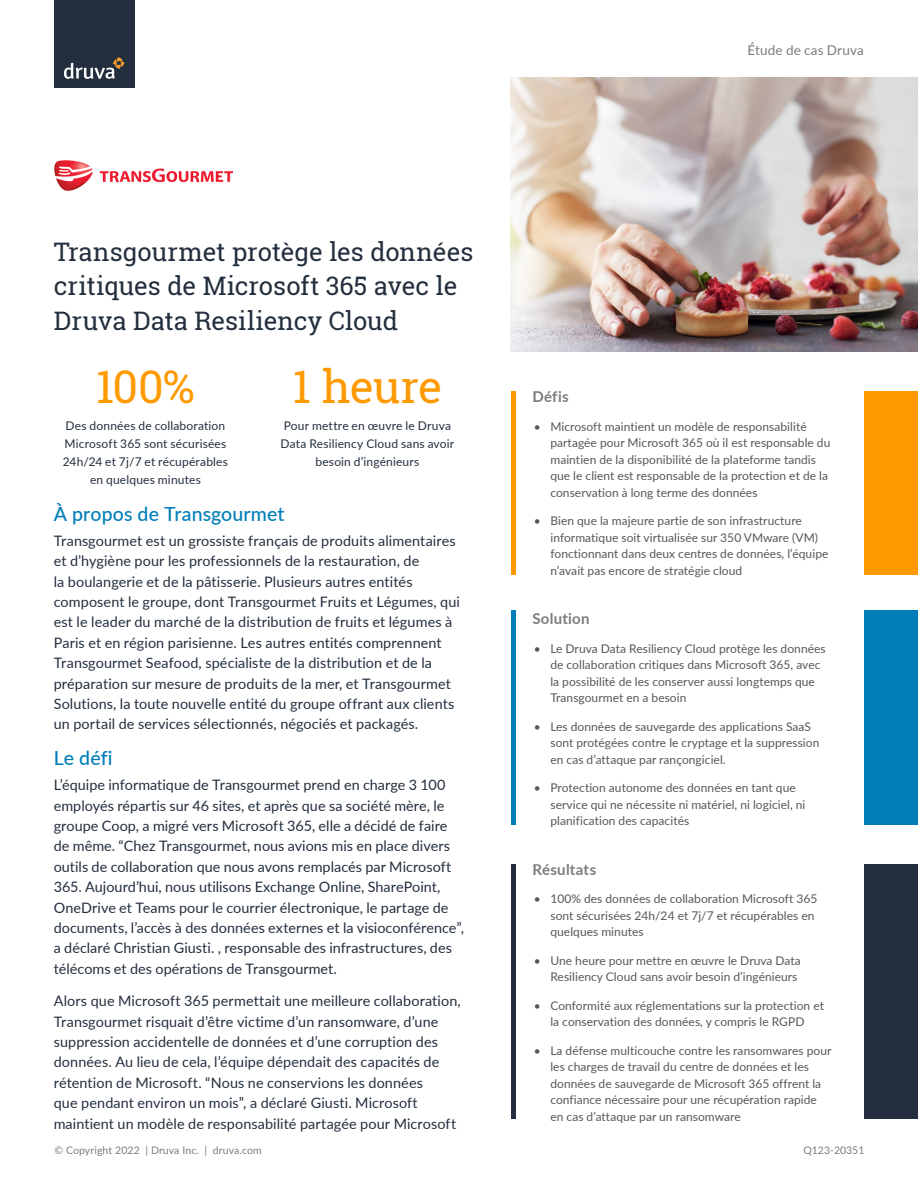
<style>
.page{position:relative;width:918px;height:1188px;background:#fff}
.page>*{position:absolute;margin:0;border:0;box-sizing:border-box;transform-origin:0 0}
.Body_copy{font:45px "Roboto Slab";letter-spacing:-.02em;color:#f90}
.t1{font:25.5px/34.5px "Roboto Slab";color:#232f3e}
.Sub-headline{font:500 19.5px "Lato";letter-spacing:.01em;color:#007eb9}
.Company_profile_titl{font:700 15px "Lato";letter-spacing:.02em;color:#7a7c7f}
.Body_copy-2{font:14.4px/20.4px "Lato";letter-spacing:.005em;color:#232f3e}
.t2{font:13.5px "Lato";letter-spacing:.01em;color:#7a7c7f}
.t3{font:12px/16.5px "Lato";letter-spacing:.005em;color:#575757}
.Body_copy-3{font:12px/18px "Lato";letter-spacing:.015em;color:#232f3e;text-align:center}
.Document_ID_number{font:10.5px "Lato";letter-spacing:.005em;color:#7a7c7f}
</style>
<div class="page">
<div style="left:54px;top:0;width:81px;height:88px;background:#232f3e"></div>
<svg style="left:64px;top:57px;width:61px;height:22px"></svg>
<hr style="left:511px;top:391px;width:4px;height:183px;background:#f90">
<div style="left:864px;top:391px;width:54px;height:183px;background:#f90"></div>
<hr style="left:511px;top:610px;width:4px;height:215px;background:#007eb9">
<div style="left:864px;top:610px;width:54px;height:215px;background:#007eb9"></div>
<hr style="left:511px;top:864px;width:4px;height:255px;background:#232f3e">
<div style="left:864px;top:864px;width:54px;height:255px;background:#232f3e"></div>
<img style="left:511px;top:78px;width:407px;height:274px">
<img style="left:54px;top:160px;width:180px;height:31px">
<p class="t2" style="left:748px;top:40px;width:118px">Étude de cas Druva</p>
<h1 class="t1" style="left:54px;top:234px;width:421px">Transgourmet protège les données critiques de Microsoft 365 avec le<br>Druva Data Resiliency Cloud</h1>
<p class="Body_copy" style="left:96px;top:356px;width:101px">100%</p>
<p class="Body_copy-3" style="left:63px;top:417px;width:167px">Des données de collaboration<br>Microsoft 365 sont sécurisées<br>24h/24 et 7j/7 et récupérables en quelques minutes</p>
<p class="Body_copy" style="left:293px;top:356px;width:151px">1 heure</p>
<p class="Body_copy-3" style="left:281px;top:417px;width:175px">Pour mettre en œuvre le Druva<br>Data Resiliency Cloud sans avoir besoin d’ingénieurs</p>
<p class="Sub-headline" style="left:54px;top:500px;width:232px">À propos de Transgourmet</p>
<p class="Body_copy-2" style="left:54px;top:530px;width:408px">Transgourmet est un grossiste français de produits alimentaires et d’hygiène pour les professionnels de la restauration, de<br>la boulangerie et de la pâtisserie. Plusieurs autres entités composent le groupe, dont Transgourmet Fruits et Légumes, qui est le leader du marché de la distribution de fruits et légumes à Paris et en région parisienne. Les autres entités comprennent Transgourmet Seafood, spécialiste de la distribution et de la préparation sur mesure de produits de la mer, et Transgourmet Solutions, la toute nouvelle entité du groupe offrant aux clients un portail de services sélectionnés, négociés et packagés.</p>
<p class="Sub-headline" style="left:54px;top:744px;width:60px">Le défi</p>
<p class="Body_copy-2" style="left:54px;top:774px;width:412px">L’équipe informatique de Transgourmet prend en charge 3 100 employés répartis sur 46 sites, et après que sa société mère, le groupe Coop, a migré vers Microsoft 365, elle a décidé de faire de même. “Chez Transgourmet, nous avions mis en place divers outils de collaboration que nous avons remplacés par Microsoft 365. Aujourd’hui, nous utilisons Exchange Online, SharePoint, OneDrive et Teams pour le courrier électronique, le partage de documents, l’accès à des données externes et la visioconférence”, a déclaré Christian Giusti. , responsable des infrastructures, des télécoms et des opérations de Transgourmet.</p>
<p class="Body_copy-2" style="left:54px;top:990px;width:409px">Alors que Microsoft 365 permettait une meilleure collaboration, Transgourmet risquait d’être victime d’un ransomware, d’une suppression accidentelle de données et d’une corruption des données. Au lieu de cela, l’équipe dépendait des capacités de rétention de Microsoft. “Nous ne conservions les données<br>que pendant environ un mois”, a déclaré Giusti. Microsoft maintient un modèle de responsabilité partagée pour Microsoft</p>
<p class="Document_ID_number" style="left:54px;top:1143px;width:209px">© Copyright 2022 | Druva Inc. | druva.com</p>
<p class="Company_profile_titl" style="left:532px;top:386px;width:38px">Défis</p>
<p class="t3" style="left:550px;top:417px;width:282px;text-indent:-16px">• Microsoft maintient un modèle de responsabilité partagée pour Microsoft 365 où il est responsable du maintien de la disponibilité de la plateforme tandis que le client est responsable de la protection et de la conservation à long terme des données</p>
<p class="t3" style="left:550px;top:512px;width:280px;text-indent:-16px">• Bien que la majeure partie de son infrastructure informatique soit virtualisée sur 350 VMware (VM) fonctionnant dans deux centres de données, l’équipe n’avait pas encore de stratégie cloud</p>
<p class="Company_profile_titl" style="left:532px;top:608px;width:59px">Solution</p>
<p class="t3" style="left:550px;top:639px;width:277px;text-indent:-16px">• Le Druva Data Resiliency Cloud protège les données de collaboration critiques dans Microsoft 365, avec la possibilité de les conserver aussi longtemps que Transgourmet en a besoin</p>
<p class="t3" style="left:550px;top:717px;width:271px;text-indent:-16px">• Les données de sauvegarde des applications SaaS sont protégées contre le cryptage et la suppression en cas d’attaque par rançongiciel.</p>
<p class="t3" style="left:550px;top:779px;width:257px;text-indent:-16px">• Protection autonome des données en tant que service qui ne nécessite ni matériel, ni logiciel, ni planification des capacités</p>
<p class="Company_profile_titl" style="left:532px;top:858px;width:65px">Résultats</p>
<p class="t3" style="left:550px;top:890px;width:269px;text-indent:-16px">• 100% des données de collaboration Microsoft 365 sont sécurisées 24h/24 et 7j/7 et récupérables en quelques minutes</p>
<p class="t3" style="left:534px;top:951px;width:268px;text-align:right">• Une heure pour mettre en œuvre le Druva Data<br>Resiliency Cloud sans avoir besoin d’ingénieurs</p>
<p class="t3" style="left:534px;top:996px;width:292px;text-align:center">• Conformité aux réglementations sur la protection et la conservation des données, y compris le RGPD</p>
<p class="t3" style="left:550px;top:1041px;width:283px;text-indent:-16px">• La défense multicouche contre les ransomwares pour les charges de travail du centre de données et les données de sauvegarde de Microsoft 365 offrent la confiance nécessaire pour une récupération rapide en cas d’attaque par un ransomware</p>
<p class="Document_ID_number" style="left:803px;top:1143px;width:63px">Q123-20351</p>
</div>
